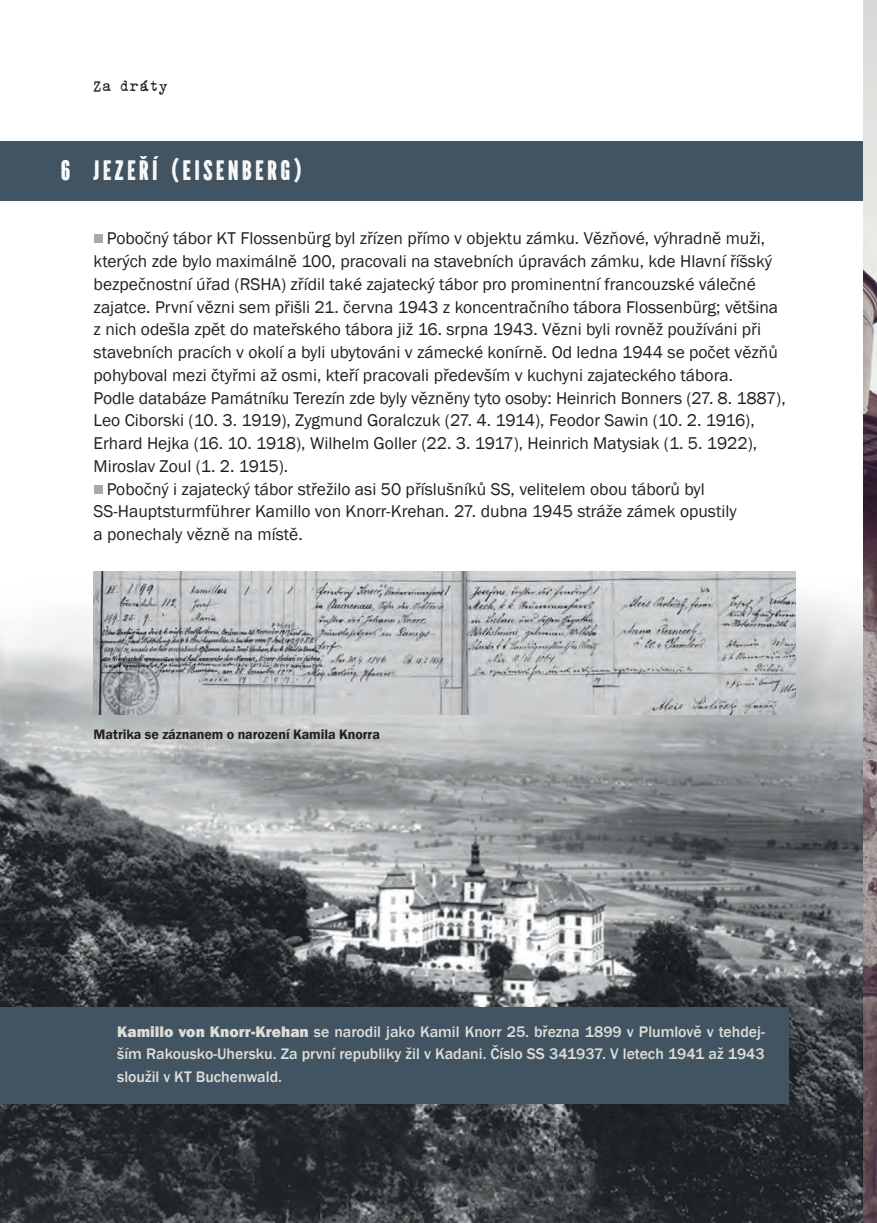
<style>
.page{position:relative;width:877px;height:1223px;background:#fff}
.page>*{position:absolute;margin:0;border:0;box-sizing:border-box;transform-origin:0 0}
.t1{font:26.25px "Antidotum";letter-spacing:.12em;color:#fff}
.t2{font:17.5px "Franklin Gothic";color:#231f20}
.t3{font:17.5px "urania czech";color:#231f20}
.t4{font:500 15.75px/22.8px "Franklin Gothic";color:#ddddd9;text-align:justify}
.t5{font:600 14px "Franklin Gothic";letter-spacing:-.005em;color:#231f20}
.s1{color:#fff}
.s2{font-weight:800}
</style>
<div class="page">
<img style="left:0;top:571px;width:862px;height:652px">
<img style="left:94px;top:1140px;width:14px;height:10px">
<div style="left:0;top:141px;width:862px;height:60px;background:#425461"></div>
<div style="left:94px;top:234px;width:8px;height:9px;background:#a8a9ad"></div>
<div style="left:94px;top:485px;width:8px;height:9px;background:#a8a9ad"></div>
<div style="left:0;top:1007px;width:788px;height:96px;background:#425461"></div>
<img style="left:862px;top:0;width:14px;height:1223px">
<img style="left:94px;top:572px;width:701px;height:142px">
<p class="t3" style="left:94px;top:75px;width:76px"><span class="s1">Pr</span>Za dráty</p>
<h1 class="t1" style="left:61px;top:155px;width:242px">6 JEZEŘÍ (EISENBERG)</h1>
<p class="t2" style="left:107px;top:228px;width:659px">Pobočný tábor KT Flossenbürg byl zřízen přímo v objektu zámku. Vězňové, výhradně muži,</p>
<p class="t2" style="left:94px;top:251px;width:679px">kterých zde bylo maximálně 100, pracovali na stavebních úpravách zámku, kde Hlavní říšský</p>
<p class="t2" style="left:94px;top:274px;width:663px">bezpečnostní úřad (RSHA) zřídil také zajatecký tábor pro prominentní francouzské válečné</p>
<p class="t2" style="left:94px;top:297px;width:686px">zajatce. První vězni sem přišli 21. června 1943 z koncentračního tábora Flossenbürg; většina</p>
<p class="t2" style="left:94px;top:319px;width:668px">z nich odešla zpět do mateřského tábora již 16. srpna 1943. Vězni byli rovněž používáni při</p>
<p class="t2" style="left:94px;top:342px;width:685px">stavebních pracích v okolí a byli ubytováni v zámecké konírně. Od ledna 1944 se počet vězňů</p>
<p class="t2" style="left:94px;top:365px;width:641px">pohyboval mezi čtyřmi až osmi, kteří pracovali především v kuchyni zajateckého tábora.</p>
<p class="t2" style="left:94px;top:388px;width:693px">Podle databáze Památníku Terezín zde byly vězněny tyto osoby: Heinrich Bonners (27. 8. 1887),</p>
<p class="t2" style="left:94px;top:410px;width:662px">Leo Ciborski (10. 3. 1919), Zygmund Goralczuk (27. 4. 1914), Feodor Sawin (10. 2. 1916),</p>
<p class="t2" style="left:94px;top:433px;width:665px">Erhard Hejka (16. 10. 1918), Wilhelm Goller (22. 3. 1917), Heinrich Matysiak (1. 5. 1922),</p>
<p class="t2" style="left:94px;top:456px;width:196px">Miroslav Zoul (1. 2. 1915).</p>
<p class="t2" style="left:107px;top:479px;width:599px">Pobočný i zajatecký tábor střežilo asi 50 příslušníků SS, velitelem obou táborů byl</p>
<p class="t2" style="left:94px;top:501px;width:644px">SS-Hauptsturmführer Kamillo von Knorr-Krehan. 27. dubna 1945 stráže zámek opustily</p>
<p class="t2" style="left:94px;top:524px;width:210px">a ponechaly vězně na místě.</p>
<p class="t5" style="left:94px;top:726px;width:288px">Matrika se záznanem o narození Kamila Knorra</p>
<p class="t4" style="left:117px;top:1020px;width:649px"><span class="s2">Kamillo von Knorr-Krehan</span> se narodil jako Kamil Knorr 25. března 1899 v Plumlově v tehdej&shy;ším Rakousko-Uhersku. Za první republiky žil v Kadani. Číslo SS 341937. V letech 1941 až 1943 sloužil v KT Buchenwald.</p>
</div>
